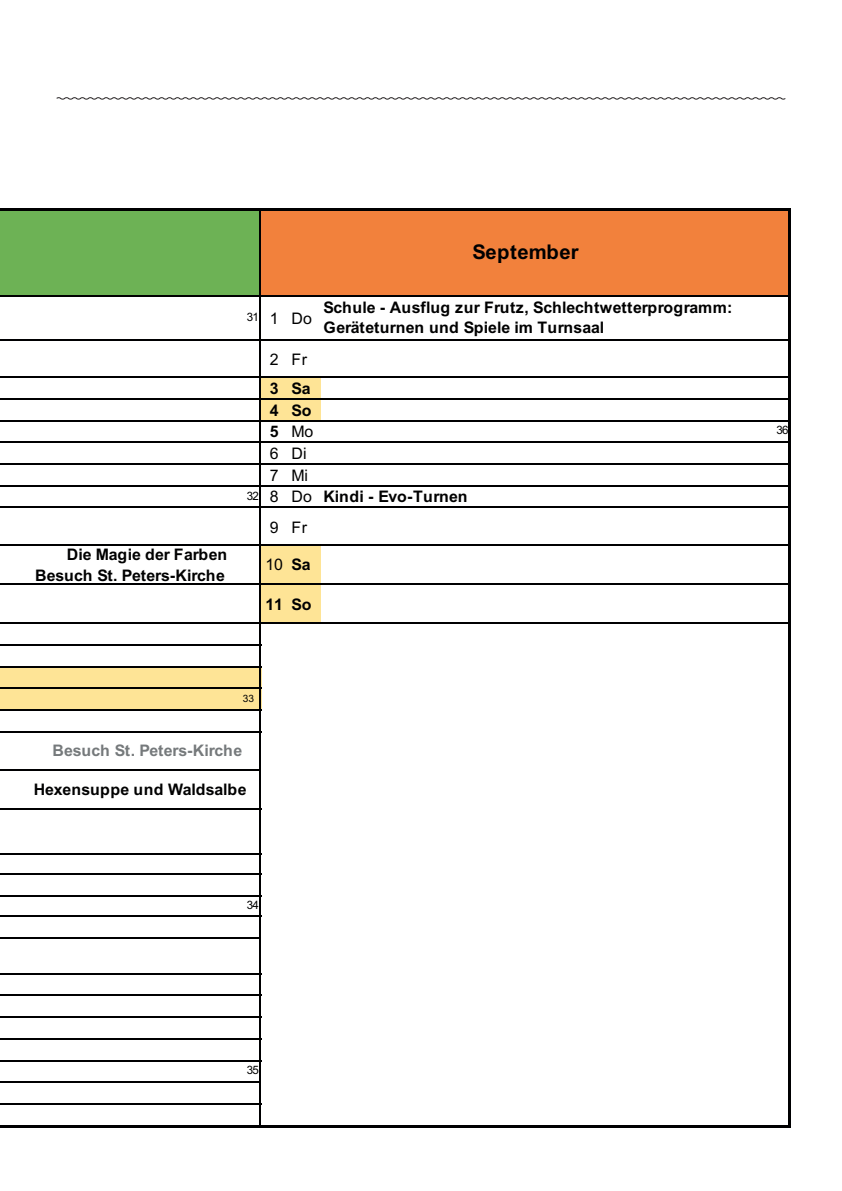
<style>
.page{position:relative;width:842px;height:1191px;background:#fff}
.page>*{position:absolute;margin:0;border:0;box-sizing:border-box;transform-origin:0 0}
.t1{font:700 20.2px "Arial";letter-spacing:.015em;color:#000001}
.t2{font:700 16px/20.2px "Arial";letter-spacing:-.005em;color:#000001}
.t3{font:16px/21.8px "Arial";letter-spacing:.005em;color:#000001}
.t4{font:700 16px "Arial";letter-spacing:-.01em;color:#75797b}
.t5{font:11.6px "Arial";letter-spacing:-.055em;color:#000001}
.t6{font:10.2px "Arial";color:#000001}
.s1{font-weight:700}
</style>
<div class="page">
<svg style="left:56px;top:97px;width:730px;height:3px"></svg>
<div style="left:0;top:211px;width:261px;height:86px;background:#6db255"></div>
<div style="left:260px;top:211px;width:531px;height:86px;background:#f2813c"></div>
<div style="left:260px;top:376px;width:60px;height:23px;background:#fee496"></div>
<div style="left:260px;top:398px;width:60px;height:23px;background:#fee496"></div>
<div style="left:260px;top:544px;width:60px;height:41px;background:#fee496"></div>
<div style="left:260px;top:583px;width:60px;height:41px;background:#fee496"></div>
<div style="left:0;top:666px;width:261px;height:23px;background:#fee496"></div>
<div style="left:0;top:687px;width:261px;height:24px;background:#fee496"></div>
<hr style="left:260px;top:211px;width:1px;height:558px;background:#000001">
<hr style="left:260px;top:769px;width:1px;height:39px;background:#000001">
<hr style="left:260px;top:809px;width:1px;height:127px;background:#000001">
<hr style="left:260px;top:936px;width:1px;height:37px;background:#000001">
<hr style="left:260px;top:974px;width:1px;height:107px;background:#000001">
<svg style="left:260px;top:1081px;width:1px;height:44px"></svg>
<hr style="left:788px;top:211px;width:3px;height:916px;background:#000001">
<hr style="left:0;top:208px;width:791px;height:3px;background:#000001">
<hr style="left:0;top:295px;width:788px;height:2px;background:#000001">
<hr style="left:0;top:339px;width:788px;height:1px;background:#000001">
<hr style="left:0;top:376px;width:788px;height:2px;background:#000001">
<hr style="left:0;top:398px;width:788px;height:1px;background:#000001">
<hr style="left:0;top:420px;width:788px;height:1px;background:#000001">
<hr style="left:0;top:441px;width:788px;height:2px;background:#000001">
<hr style="left:0;top:463px;width:788px;height:2px;background:#000001">
<hr style="left:0;top:485px;width:788px;height:1px;background:#000001">
<hr style="left:0;top:507px;width:788px;height:1px;background:#000001">
<hr style="left:0;top:544px;width:788px;height:2px;background:#000001">
<hr style="left:0;top:583px;width:788px;height:2px;background:#000001">
<hr style="left:0;top:622px;width:788px;height:2px;background:#000001">
<hr style="left:0;top:644px;width:261px;height:2px;background:#000001">
<hr style="left:0;top:666px;width:261px;height:1px;background:#000001">
<hr style="left:0;top:687px;width:261px;height:2px;background:#000001">
<hr style="left:0;top:709px;width:261px;height:2px;background:#000001">
<hr style="left:0;top:731px;width:261px;height:1px;background:#000001">
<hr style="left:0;top:769px;width:260px;height:1px;background:#000001">
<hr style="left:0;top:808px;width:261px;height:1px;background:#000001">
<hr style="left:0;top:852px;width:261px;height:2px;background:#000001">
<hr style="left:0;top:873px;width:261px;height:1px;background:#000001">
<hr style="left:0;top:894px;width:261px;height:2px;background:#000001">
<hr style="left:0;top:915px;width:261px;height:1px;background:#000001">
<hr style="left:0;top:936px;width:260px;height:2px;background:#000001">
<hr style="left:0;top:973px;width:261px;height:1px;background:#000001">
<hr style="left:0;top:994px;width:261px;height:2px;background:#000001">
<hr style="left:0;top:1016px;width:261px;height:1px;background:#000001">
<hr style="left:0;top:1038px;width:261px;height:1px;background:#000001">
<hr style="left:0;top:1059px;width:261px;height:2px;background:#000001">
<hr style="left:0;top:1081px;width:260px;height:2px;background:#000001">
<hr style="left:0;top:1103px;width:261px;height:1px;background:#000001">
<hr style="left:0;top:1125px;width:791px;height:2px;background:#000001">
<p class="t2" style="left:35px;top:545px;width:193px;text-align:right">Die Magie der Farben<br>Besuch St. Peters-Kirche</p>
<p class="t1" style="left:472px;top:238px;width:108px">September</p>
<p class="t2" style="left:323px;top:297px;width:411px">Schule - Ausflug zur Frutz, Schlechtwetterprogramm:<br>Geräteturnen und Spiele im Turnsaal</p>
<p class="t3" style="left:270px;top:308px;width:44px">1 Do</p>
<p class="t3" style="left:270px;top:348px;width:39px">2 Fr</p>
<p class="t3" style="left:270px;top:377px;width:45px"><span class="s1">3 Sa<br>4 So<br>5</span> Mo<br>6 Di<br>7 Mi<br>8 Do</p>
<p class="t3" style="left:270px;top:516px;width:39px">9 Fr</p>
<p class="t3" style="left:265px;top:554px;width:47px">10 <span class="s1">Sa</span></p>
<p class="t2" style="left:265px;top:594px;width:47px">11 So</p>
<p class="t5" style="left:247px;top:309px;width:14px">31</p>
<p class="t5" style="left:247px;top:487px;width:14px">32</p>
<p class="t2" style="left:323px;top:487px;width:146px">Kindi - Evo-Turnen</p>
<p class="t6" style="left:243px;top:691px;width:13px">33</p>
<p class="t4" style="left:53px;top:739px;width:191px">Besuch St. Peters-Kirche</p>
<p class="t2" style="left:34px;top:779px;width:214px">Hexensuppe und Waldsalbe</p>
<p class="t5" style="left:247px;top:897px;width:14px">34</p>
<p class="t5" style="left:776px;top:422px;width:14px">36</p>
<p class="t5" style="left:247px;top:1062px;width:14px">35</p>
</div>
